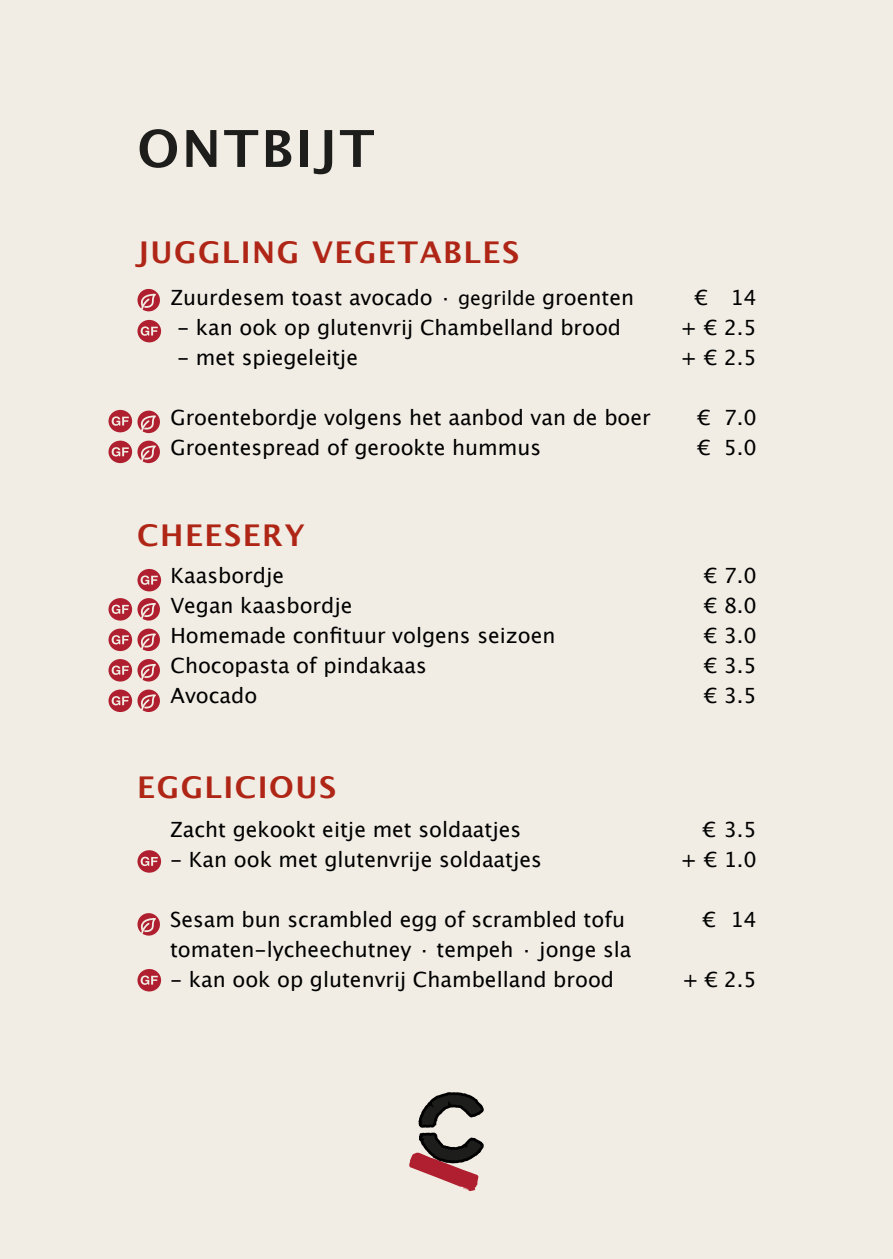
<style>
.page{position:relative;width:893px;height:1259px;background:#f1ede4}
.page>*{position:absolute;margin:0;border:0;box-sizing:border-box;transform-origin:0 0}
.t1{font:700 51px "Lucida Grande";letter-spacing:.05em;color:#1d1d1b}
.t2{font:700 30px "Lucida Grande";letter-spacing:.05em;color:#af2617}
.t3{font:21px/30px "Lucida Grande";color:#000}
.s1{font-size:19.5px}
</style>
<div class="page">
<svg style="left:137px;top:289px;width:23px;height:22px"></svg>
<svg style="left:137px;top:913px;width:23px;height:22px"></svg>
<svg style="left:137px;top:320px;width:24px;height:22px"></svg>
<svg style="left:137px;top:569px;width:24px;height:22px"></svg>
<svg style="left:137px;top:850px;width:24px;height:22px"></svg>
<svg style="left:137px;top:969px;width:24px;height:22px"></svg>
<svg style="left:108px;top:410px;width:52px;height:23px"></svg>
<svg style="left:108px;top:440px;width:52px;height:23px"></svg>
<svg style="left:108px;top:598px;width:52px;height:22px"></svg>
<svg style="left:108px;top:628px;width:52px;height:23px"></svg>
<svg style="left:108px;top:659px;width:52px;height:22px"></svg>
<svg style="left:108px;top:689px;width:52px;height:23px"></svg>
<svg style="left:409px;top:1092px;width:75px;height:99px"></svg>
<h1 class="t1" style="left:137px;top:127px;width:239px">ONTBIJT</h1>
<h2 class="t2" style="left:136px;top:240px;width:384px">JUGGLING VEGETABLES</h2>
<p class="t3" style="left:171px;top:284px;width:465px">Zuurdesem toast avocado <span class="s1">∙ gegrilde</span> groenten</p>
<p class="t3" style="left:177px;top:314px;width:446px">- kan ook op glutenvrĳ Chambelland brood</p>
<p class="t3" style="left:177px;top:344px;width:182px">- met spiegeleitje</p>
<p class="t3" style="left:171px;top:404px;width:482px">Groentebordje volgens het aanbod van de boer<br>Groentespread of gerookte hummus</p>
<h2 class="t2" style="left:137px;top:522px;width:169px">CHEESERY</h2>
<p class="t3" style="left:171px;top:562px;width:386px">Kaasbordje<br>Vegan kaasbordje<br>Homemade confituur volgens seizoen<br>Chocopasta of pindakaas<br>Avocado</p>
<h2 class="t2" style="left:137px;top:774px;width:200px">EGGLICIOUS</h2>
<p class="t3" style="left:170px;top:815px;width:353px">Zacht gekookt eitje met soldaatjes</p>
<p class="t3" style="left:170px;top:845px;width:373px">- Kan ook met glutenvrĳe soldaatjes</p>
<p class="t3" style="left:170px;top:905px;width:463px">Sesam bun scrambled egg of scrambled tofu tomaten-lycheechutney <span class="s1">∙</span> tempeh <span class="s1">∙</span> jonge sla</p>
<p class="t3" style="left:170px;top:965px;width:446px">- kan ook op glutenvrĳ Chambelland brood</p>
<p class="t3" style="left:680px;top:284px;width:78px;text-align:justify;text-indent:14px">€ 14 + € 2.5 + € 2.5</p>
<p class="t3" style="left:697px;top:404px;width:61px">€ 7.0 € 5.0</p>
<p class="t3" style="left:704px;top:562px;width:55px;text-align:justify">€ 7.0 € 8.0 € 3.0 € 3.5 € 3.5</p>
<p class="t3" style="left:680px;top:815px;width:78px;text-align:right">€ 3.5<br>+ € 1.0</p>
<p class="t3" style="left:702px;top:905px;width:56px">€ 14</p>
<p class="t3" style="left:682px;top:965px;width:76px">+ € 2.5</p>
</div>
